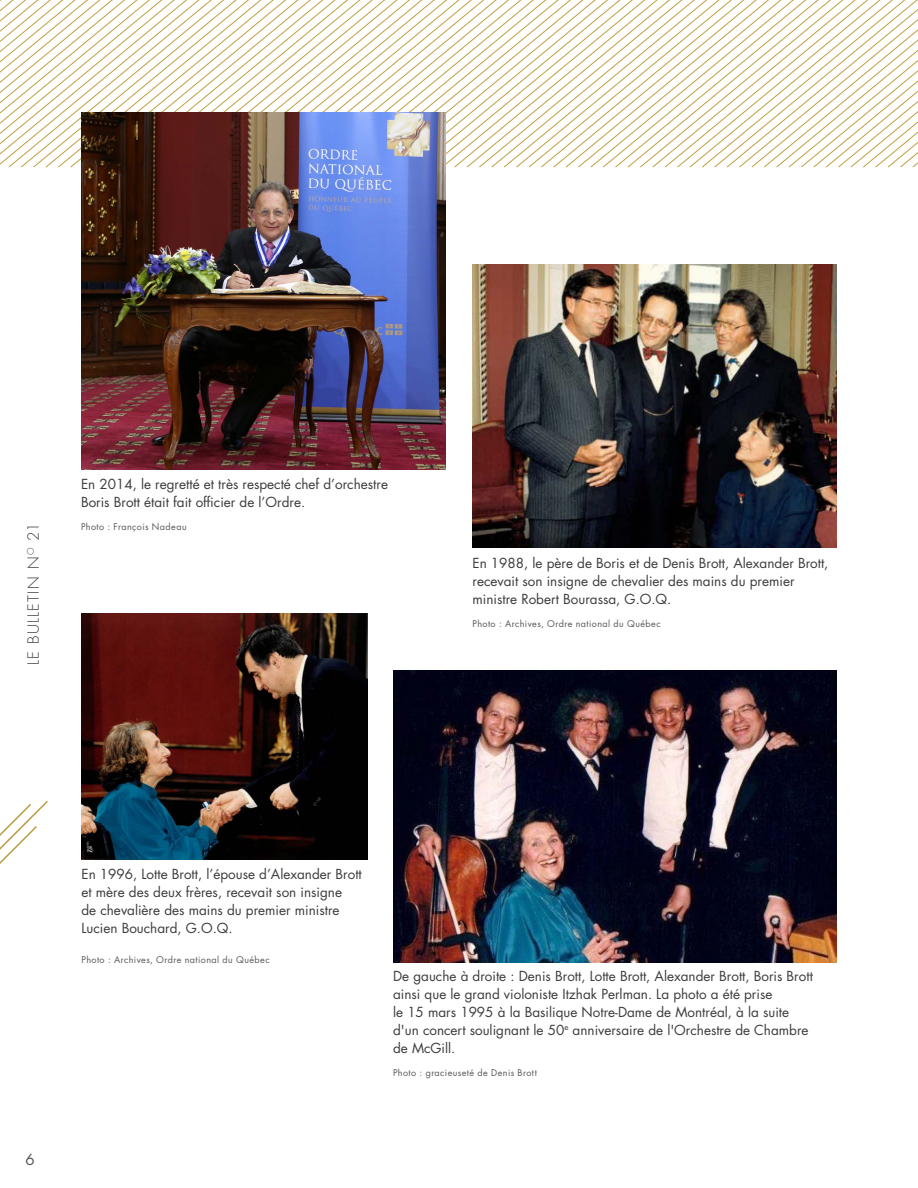
<style>
.page{position:relative;width:918px;height:1188px;background:#fff}
.page>*{position:absolute;margin:0;border:0;box-sizing:border-box;transform-origin:0 0}
.t1{font:300 15px "Futura Std";letter-spacing:.09em;color:#3c3c3b}
.t2{font:15px "Futura Std";color:#575756}
.p_légende_photo_gauche{font:13.5px/18px "Futura Std";color:#3c3c3b}
.p_gauche_auteur_photos{font:9px "Futura Std";letter-spacing:.045em;color:#575756}
</style>
<div class="page">
<svg style="left:0;top:801px;width:48px;height:63px"></svg>
<svg style="left:0;top:0;width:918px;height:167px"></svg>
<img style="left:81px;top:112px;width:365px;height:357px">
<img style="left:472px;top:265px;width:365px;height:283px">
<img style="left:393px;top:670px;width:444px;height:292px">
<img style="left:81px;top:614px;width:287px;height:245px">
<p class="t1" style="left:24px;top:665px;width:144px;rotate:-90deg">LE BULLETIN N<sup>O</sup> 21</p>
<p class="p_légende_photo_gauche" style="left:81px;top:475px;width:309px">En 2014, le regretté et très respecté chef d’orchestre<br>Boris Brott était fait officier de l’Ordre.</p>
<p class="p_gauche_auteur_photos" style="left:81px;top:521px;width:107px">Photo : François Nadeau</p>
<p class="p_légende_photo_gauche" style="left:472px;top:554px;width:357px">En 1988, le père de Boris et de Denis Brott, Alexander Brott, recevait son insigne de chevalier des mains du premier ministre Robert Bourassa, G.O.Q.</p>
<p class="p_gauche_auteur_photos" style="left:472px;top:618px;width:190px">Photo : Archives, Ordre national du Québec</p>
<p class="t2" style="left:26px;top:1150px;width:11px">6</p>
<p class="p_légende_photo_gauche" style="left:81px;top:866px;width:282px">En 1996, Lotte Brott, l’épouse d’Alexander Brott et mère des deux frères, recevait son insigne<br>de chevalière des mains du premier ministre Lucien Bouchard, G.O.Q.</p>
<p class="p_gauche_auteur_photos" style="left:81px;top:954px;width:190px">Photo : Archives, Ordre national du Québec</p>
<p class="p_légende_photo_gauche" style="left:393px;top:967px;width:421px">De gauche à droite : Denis Brott, Lotte Brott, Alexander Brott, Boris Brott ainsi que le grand violoniste Itzhak Perlman. La photo a été prise<br>le 15 mars 1995 à la Basilique Notre-Dame de Montréal, à la suite d'un concert soulignant le 50<sup>e</sup> anniversaire de l'Orchestre de Chambre de McGill.</p>
<p class="p_gauche_auteur_photos" style="left:393px;top:1067px;width:145px">Photo : gracieuseté de Denis Brott</p>
</div>
